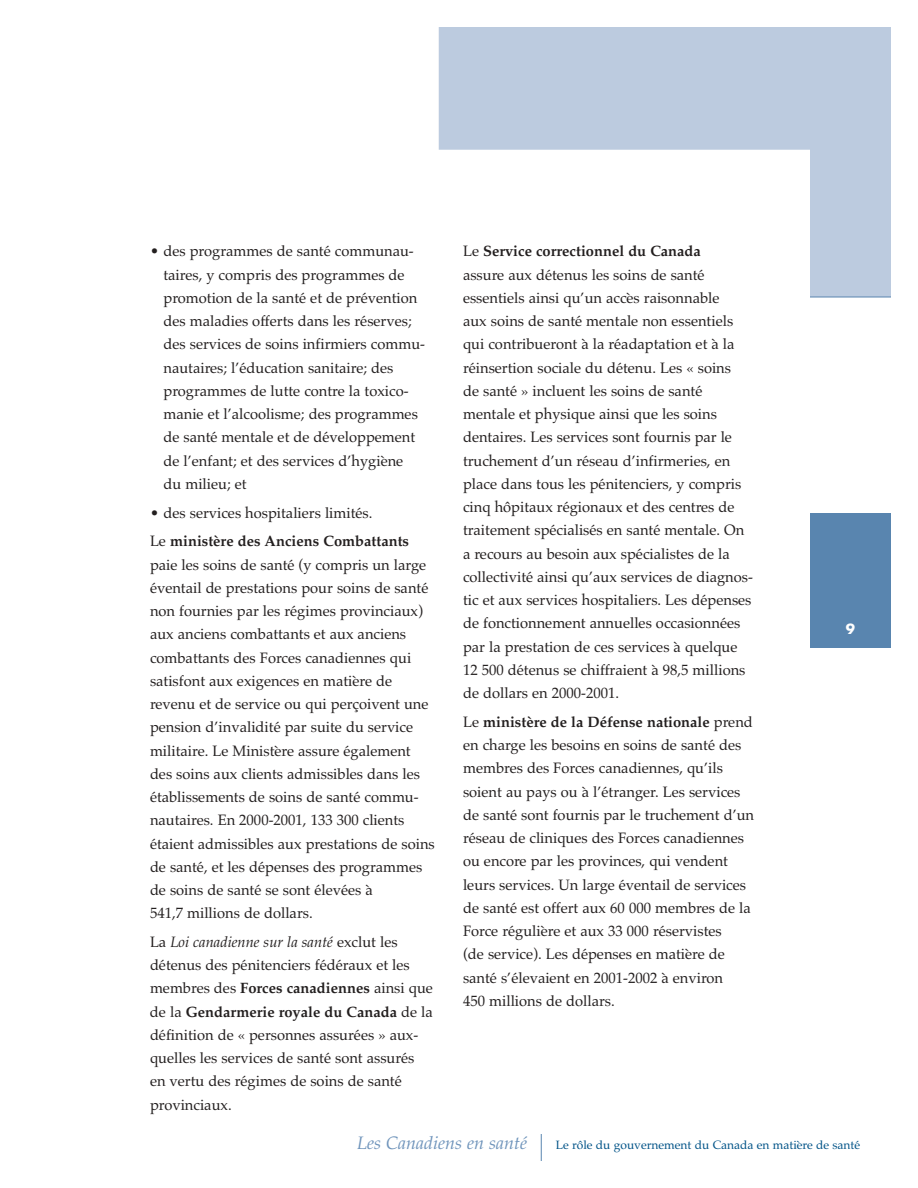
<style>
.page{position:relative;width:918px;height:1188px;background:#fff}
.page>*{position:absolute;margin:0;border:0;box-sizing:border-box;transform-origin:0 0}
.t1{font:italic 18px "Palatino";color:#6f94bb}
.t2{font:15px/23.2px "Palatino";color:#231f1f}
.t3{font:700 13.5px "Futura";color:#fff}
.t4{font:12px "Palatino";color:#005387}
.s1{font-weight:700}
.s2{font-style:italic}
</style>
<div class="page">
<svg style="left:439px;top:27px;width:452px;height:270px;fill:#bccbdf"></svg>
<hr style="left:810px;top:297px;width:81px;height:1px;background:#5985af">
<div style="left:810px;top:513px;width:81px;height:135px;background:#5985af"></div>
<svg style="left:541px;top:1134px;width:1px;height:27px"></svg>
<p class="t2" style="left:164px;top:241px;width:263px;text-indent:-14px">• des programmes de santé communau&shy;taires, y compris des programmes de promotion de la santé et de prévention des maladies offerts dans les réserves; des services de soins infirmiers commu&shy;nautaires; l’éducation sanitaire; des programmes de lutte contre la toxico&shy;manie et l’alcoolisme; des programmes de santé mentale et de développement de l’enfant; et des services d’hygiène<br>du milieu; et</p>
<p class="t2" style="left:150px;top:500px;width:261px;line-height:28.7px">• des services hospitaliers limités.<br>Le <span class="s1">ministère des Anciens Combattants</span></p>
<p class="t2" style="left:150px;top:555px;width:286px">paie les soins de santé (y compris un large éventail de prestations pour soins de santé non fournies par les régimes provinciaux) aux anciens combattants et aux anciens combattants des Forces canadiennes qui satisfont aux exigences en matière de revenu et de service ou qui perçoivent une pension d’invalidité par suite du service militaire. Le Ministère assure également des soins aux clients admissibles dans les établissements de soins de santé commu&shy;nautaires. En 2000-2001, 133 300 clients étaient admissibles aux prestations de soins de santé, et les dépenses des programmes de soins de santé se sont élevées à<br>541,7 millions de dollars.</p>
<p class="t2" style="left:150px;top:932px;width:284px">La <span class="s2">Loi canadienne sur la santé</span> exclut les détenus des pénitenciers fédéraux et les membres des <span class="s1">Forces canadiennes</span> ainsi que de la <span class="s1">Gendarmerie royale du Canada</span> de la définition de « personnes assurées » aux&shy;quelles les services de santé sont assurés en vertu des régimes de soins de santé provinciaux.</p>
<p class="t2" style="left:463px;top:241px;width:291px">Le <span class="s1">Service correctionnel du Canada<br></span>assure aux détenus les soins de santé essentiels ainsi qu’un accès raisonnable<br>aux soins de santé mentale non essentiels qui contribueront à la réadaptation et à la réinsertion sociale du détenu. Les « soins<br>de santé » incluent les soins de santé mentale et physique ainsi que les soins dentaires. Les services sont fournis par le truchement d’un réseau d’infirmeries, en place dans tous les pénitenciers, y compris cinq hôpitaux régionaux et des centres de traitement spécialisés en santé mentale. On a recours au besoin aux spécialistes de la collectivité ainsi qu’aux services de diagnos&shy;tic et aux services hospitaliers. Les dépenses de fonctionnement annuelles occasionnées par la prestation de ces services à quelque 12 500 détenus se chiffraient à 98,5 millions de dollars en 2000-2001.</p>
<p class="t2" style="left:463px;top:712px;width:293px">Le <span class="s1">ministère de la Défense nationale</span> prend en charge les besoins en soins de santé des membres des Forces canadiennes, qu’ils soient au pays ou à l’étranger. Les services de santé sont fournis par le truchement d’un réseau de cliniques des Forces canadiennes ou encore par les provinces, qui vendent leurs services. Un large éventail de services de santé est offert aux 60 000 membres de la Force régulière et aux 33 000 réservistes<br>(de service). Les dépenses en matière de santé s’élevaient en 2001-2002 à environ<br>450 millions de dollars.</p>
<p class="t3" style="left:846px;top:622px;width:11px">9</p>
<p class="t1" style="left:357px;top:1135px;width:171px">Les Canadiens en santé</p>
<p class="t4" style="left:556px;top:1140px;width:306px">Le rôle du gouvernement du Canada en matière de santé</p>
</div>
